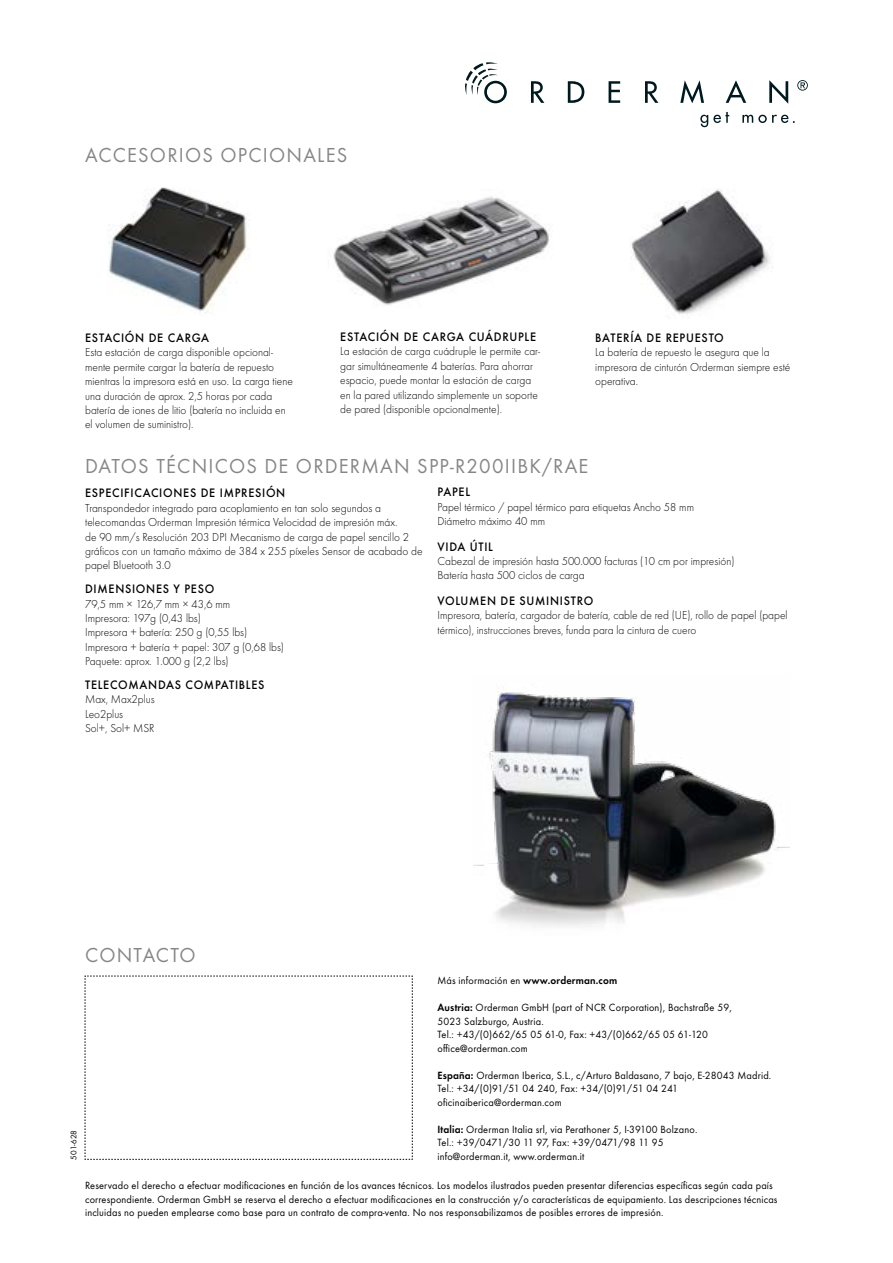
<style>
.page{position:relative;width:893px;height:1263px;background:#fff}
.page>*{position:absolute;margin:0;border:0;box-sizing:border-box;transform-origin:0 0}
.t1{font:21px "Futura T";letter-spacing:.06em;color:#868688}
.t2{font:500 12.75px "Futura T";letter-spacing:.06em;color:#000;scale:.95 1}
.t3{font:300 12px/14.4px "Futura T";color:#000;scale:.95 1}
.t4{font:10.8px/13.5px "Futura T";letter-spacing:.015em;color:#000;scale:.95 1}
.t5{font:7.5px "Futura Std";color:#000}
.s1{font-weight:600}
</style>
<div class="page">
<svg style="left:85px;top:976px;width:328px;height:184px"></svg>
<svg style="left:465px;top:62px;width:343px;height:65px"></svg>
<img style="left:108px;top:187px;width:141px;height:126px">
<img style="left:333px;top:196px;width:216px;height:109px">
<img style="left:631px;top:189px;width:142px;height:125px">
<img style="left:474px;top:692px;width:315px;height:234px">
<h1 class="t1" style="left:85px;top:143px;width:264px">ACCESORIOS OPCIONALES</h1>
<p class="t2" style="left:85px;top:330px;width:132px">ESTACIÓN DE CARGA</p>
<p class="t3" style="left:85px;top:345px;width:220px">Esta estación de carga disponible opcional&shy;mente permite cargar la batería de repuesto mientras la impresora está en uso. La carga tiene una duración de aprox. 2,5 horas por cada batería de iones de litio (batería no incluida en el volumen de suministro).</p>
<p class="t2" style="left:340px;top:329px;width:208px">ESTACIÓN DE CARGA CUÁDRUPLE</p>
<p class="t3" style="left:340px;top:344px;width:212px">La estación de carga cuádruple le permite car&shy;gar simultáneamente 4 baterías. Para ahorrar espacio, puede montar la estación de carga en la pared utilizando simplemente un soporte de pared (disponible opcionalmente).</p>
<p class="t2" style="left:595px;top:330px;width:137px">BATERÍA DE REPUESTO</p>
<p class="t3" style="left:595px;top:345px;width:207px">La batería de repuesto le asegura que la impresora de cinturón Orderman siempre esté operativa.</p>
<h1 class="t1" style="left:85px;top:453px;width:505px">DATOS TÉCNICOS DE ORDERMAN SPP-R200IIBK/RAE</h1>
<p class="t2" style="left:85px;top:486px;width:212px">ESPECIFICACIONES DE IMPRESIÓN</p>
<p class="t3" style="left:85px;top:500px;width:357px">Transpondedor integrado para acoplamiento en tan solo segundos a telecomandas Orderman Impresión térmica Velocidad de impresión máx.<br>de 90 mm/s Resolución 203 DPI Mecanismo de carga de papel sencillo 2 gráficos con un tamaño máximo de 384 x 255 píxeles Sensor de acabado de papel Bluetooth 3.0</p>
<p class="t2" style="left:85px;top:581px;width:137px">DIMENSIONES Y PESO</p>
<p class="t3" style="left:85px;top:596px;width:211px">79,5 mm × 126,7 mm × 43,6 mm<br>Impresora: 197g (0,43 lbs)<br>Impresora + batería: 250 g (0,55 lbs)<br>Impresora + batería + papel: 307 g (0,68 lbs)<br>Paquete: aprox. 1.000 g (2,2 lbs)</p>
<p class="t2" style="left:85px;top:677px;width:190px">TELECOMANDAS COMPATIBLES</p>
<p class="t3" style="left:85px;top:692px;width:75px">Max, Max2plus<br>Leo2plus<br>Sol+, Sol+ MSR</p>
<p class="t2" style="left:437px;top:484px;width:36px">PAPEL</p>
<p class="t3" style="left:437px;top:499px;width:272px">Papel térmico / papel térmico para etiquetas Ancho 58 mm<br>Diámetro máximo 40 mm</p>
<p class="t2" style="left:437px;top:539px;width:60px">VIDA ÚTIL</p>
<p class="t3" style="left:437px;top:554px;width:314px">Cabezal de impresión hasta 500.000 facturas (10 cm por impresión)<br>Batería hasta 500 ciclos de carga</p>
<p class="t2" style="left:437px;top:593px;width:166px">VOLUMEN DE SUMINISTRO</p>
<p class="t3" style="left:437px;top:608px;width:370px">Impresora, batería, cargador de batería, cable de red (UE), rollo de papel (papel térmico), instrucciones breves, funda para la cintura de cuero</p>
<p class="t5" style="left:69px;top:1159px;width:31px;rotate:-90deg">501-628</p>
<h1 class="t1" style="left:85px;top:943px;width:112px">CONTACTO</h1>
<p class="t4" style="left:437px;top:974px;width:191px">Más información en <span class="s1">www.orderman.com</span></p>
<p class="t4" style="left:437px;top:1001px;width:311px"><span class="s1">Austria:</span> Orderman GmbH (part of NCR Corporation), Bachstraße 59, 5023 Salzburgo, Austria.<br>Tel.: +43/(0)662/65 05 61-0, Fax: +43/(0)662/65 05 61-120 office@orderman.com</p>
<p class="t4" style="left:437px;top:1068px;width:353px"><span class="s1">España:</span> Orderman Iberica, S.L., c/Arturo Baldasano, 7 bajo, E-28043 Madrid.<br>Tel.: +34/(0)91/51 04 240, Fax: +34/(0)91/51 04 241 oficinaiberica@orderman.com</p>
<p class="t4" style="left:437px;top:1122px;width:275px"><span class="s1">Italia:</span> Orderman Italia srl, via Perathoner 5, I-39100 Bolzano.<br>Tel.: +39/0471/30 11 97, Fax: +39/0471/98 11 95 info@orderman.it, www.orderman.it</p>
<p class="t4" style="left:85px;top:1179px;width:730px">Reservado el derecho a efectuar modificaciones en función de los avances técnicos. Los modelos ilustrados pueden presentar diferencias específicas según cada país correspondiente. Orderman GmbH se reserva el derecho a efectuar modificaciones en la construcción y/o características de equipamiento. Las descripciones técnicas incluidas no pueden emplearse como base para un contrato de compra-venta. No nos responsabilizamos de posibles errores de impresión.</p>
</div>
